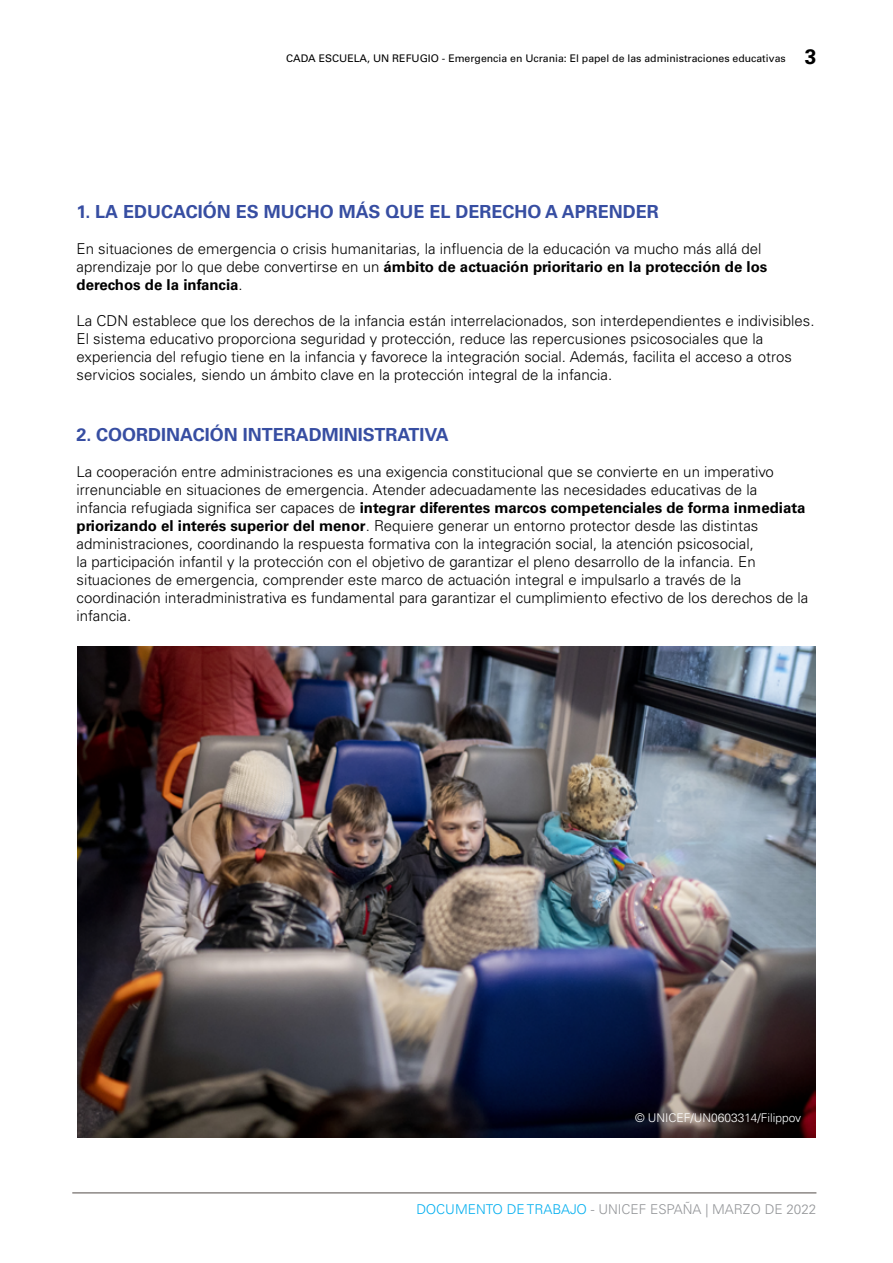
<style>
.page{position:relative;width:893px;height:1263px;background:#fff}
.page>*{position:absolute;margin:0;border:0;box-sizing:border-box;transform-origin:0 0}
.t1{font:700 18px "Univers LT Std";color:#374ea2}
.t2{font:300 15px/18px "Univers LT Std";color:#000}
.t3{font:300 13.5px "Univers LT Std";color:#939598}
.t4{font:300 12px "Univers LT Std";color:#fff}
.t5{font:10.5px "Univers LT Std";color:#000}
.s1{font-weight:700;font-size:21px}
.s2{font-weight:700}
.s3{color:#00aeef}
</style>
<div class="page">
<hr style="left:72px;top:1192px;width:744px;height:1px;background:#524b48">
<img style="left:77px;top:646px;width:739px;height:491px">
<p class="t5" style="left:286px;top:52px;width:532px">CADA ESCUELA, UN REFUGIO - Emergencia en Ucrania: El papel de las administraciones educativas <span class="s1">3</span></p>
<p class="t1" style="left:77px;top:201px;width:584px">1. LA EDUCACIÓN ES MUCHO MÁS QUE EL DERECHO A APRENDER</p>
<p class="t2" style="left:77px;top:240px;width:692px">En situaciones de emergencia o crisis humanitarias, la influencia de la educación va mucho más allá del aprendizaje por lo que debe convertirse en un <span class="s2">ámbito de actuación prioritario en la protección de los derechos de la infancia</span>.</p>
<p class="t2" style="left:77px;top:312px;width:739px">La CD N establece que los derechos de la infancia están interrelacionados, son interdependientes e indivisibles.<br>El sistema educativo proporciona seguridad y protección, reduce las repercusiones psicosociales que la experiencia del refugio tiene en la infancia y favorece la integración social. Además, facilita el acceso a otros servicios sociales, siendo un ámbito clave en la protección integral de la infancia.</p>
<p class="t1" style="left:77px;top:424px;width:374px">2. COORDINACIÓN INTERADMINISTRATIVA</p>
<p class="t2" style="left:77px;top:463px;width:733px">La cooperación entre administraciones es una exigencia constitucional que se convierte en un imperativo irrenunciable en situaciones de emergencia. Atender adecuadamente las necesidades educativas de la infancia refugiada significa ser capaces de <span class="s2">integrar diferentes marcos competenciales de forma inmediata priorizando el interés superior del menor</span>. Requiere generar un entorno protector desde las distintas administraciones, coordinando la respuesta formativa con la integración social, la atención psicosocial,<br>la participación infantil y la protección con el objetivo de garantizar el pleno desarrollo de la infancia. En situaciones de emergencia, comprender este marco de actuación integral e impulsarlo a través de la coordinación interadministrativa es fundamental para garantizar el cumplimiento efectivo de los derechos de la infancia.</p>
<p class="t4" style="left:635px;top:1111px;width:168px">© UNICEF/UN0603314/Filippov</p>
<p class="t3" style="left:416px;top:1201px;width:402px"><span class="s3">DOCUMENTO DE TRABAJO</span> - UNICEF ESPAÑA | MARZO DE 2022</p>
</div>
